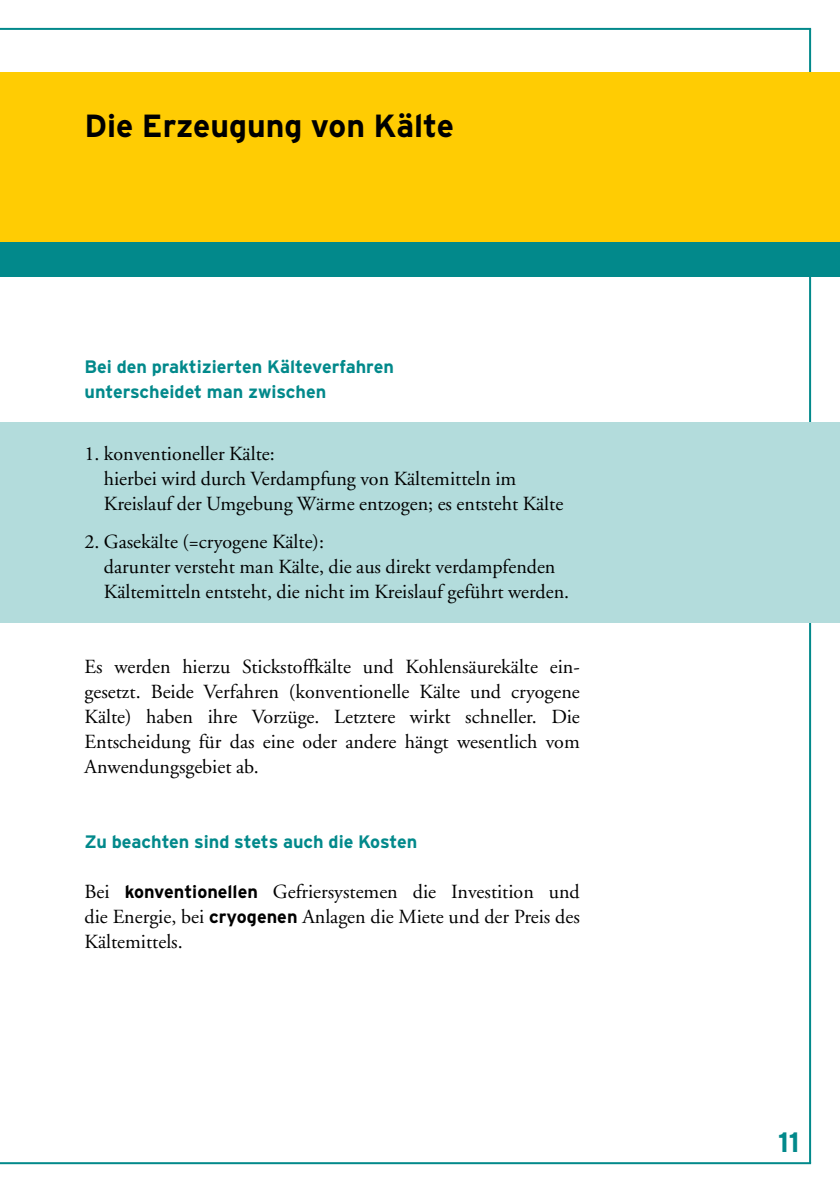
<style>
.page{position:relative;width:840px;height:1191px;background:#fff}
.page>*{position:absolute;margin:0;border:0;box-sizing:border-box;transform-origin:0 0}
.t1{font:700 32px "Interstate";color:#000}
.t2{font:700 28px "Interstate";color:#02898b}
.t3{font:20px/25px "Adobe Garamond";color:#000}
.t4{font:700 18px/25px "Interstate";color:#02898b}
.s1{font-family:"Interstate";font-weight:700;font-size:18px}
</style>
<div class="page">
<hr style="left:808px;top:29px;width:2px;height:1134px;background:#02898b">
<div style="left:0;top:423px;width:839px;height:200px;background:#b3dcdc"></div>
<hr style="left:0;top:28px;width:810px;height:2px;background:#02898b">
<hr style="left:0;top:1162px;width:810px;height:2px;background:#02898b">
<div style="left:0;top:73px;width:839px;height:170px;background:#ffcc03"></div>
<div style="left:0;top:243px;width:839px;height:34px;background:#02898b"></div>
<h1 class="t1" style="left:85px;top:113px;width:371px">Die Erzeugung von Kälte</h1>
<p class="t4" style="left:85px;top:355px;width:310px">Bei den praktizierten Kälteverfahren unterscheidet man zwischen</p>
<p class="t3" style="left:104px;top:443px;width:460px;text-indent:-19px">1. konventioneller Kälte:<br>hierbei wird durch Verdampfung von Kältemitteln im<br>Kreislauf der Umgebung Wärme entzogen; es entsteht Kälte</p>
<p class="t3" style="left:104px;top:531px;width:466px;text-indent:-19px">2. Gasekälte (=cryogene Kälte):<br>darunter versteht man Kälte, die aus direkt verdampfenden<br>Kältemitteln entsteht, die nicht im Kreislauf geführt werden.</p>
<p class="t3" style="left:85px;top:656px;width:496px;text-align:justify">Es werden hierzu Stickstoffkälte und Kohlensäurekälte ein&shy;gesetzt. Beide Verfahren (konventionelle Kälte und cryogene Kälte) haben ihre Vorzüge. Letztere wirkt schneller. Die Entscheidung für das eine oder andere hängt wesentlich vom Anwendungsgebiet ab.</p>
<p class="t4" style="left:85px;top:830px;width:334px">Zu beachten sind stets auch die Kosten</p>
<p class="t3" style="left:85px;top:881px;width:496px;text-align:justify">Bei <span class="s1">konventionellen</span> Gefriersystemen die Investition und die Energie, bei <span class="s1">cryogenen</span> Anlagen die Miete und der Preis des Kältemittels.</p>
<h2 class="t2" style="left:777px;top:1131px;width:23px">11</h2>
</div>
